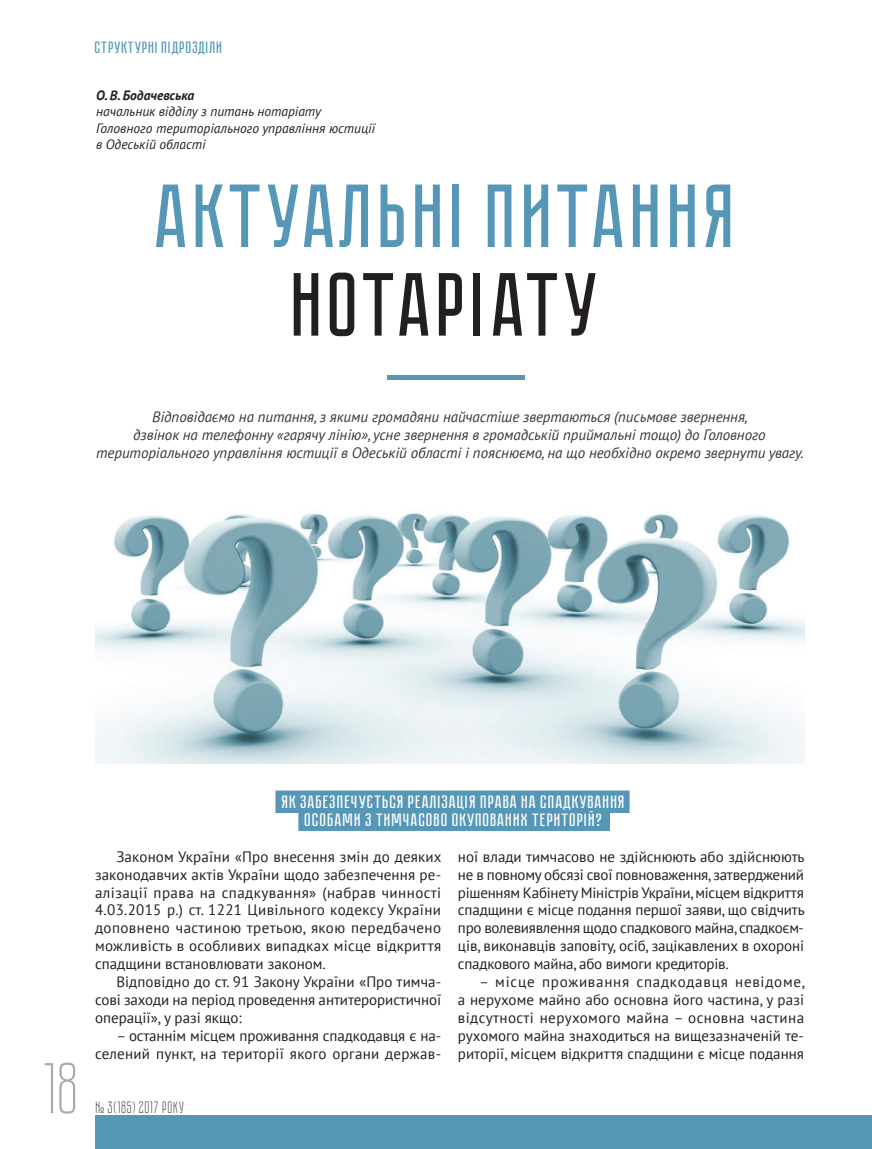
<style>
.page{position:relative;width:872px;height:1149px;background:#fff}
.page>*{position:absolute;margin:0;border:0;box-sizing:border-box;transform-origin:0 0}
.t1{font:700 90px "Pobeda";letter-spacing:-.005em;color:#5697b7}
.t2{font:700 90px "Pobeda";letter-spacing:-.015em;color:#231f20}
.t3{font:72px "Pobeda";color:#a8a9ad}
.t4{font:700 18px/18px "Pobeda";color:#fff;text-align:center;scale:1.05 1}
.t5{font:700 16.5px "Pobeda";color:#5697b7}
.t6{font:16.5px "Pobeda";letter-spacing:-.005em;color:#231f20}
.t7{font:15px/18px "PT Sans";color:#231f20;text-align:justify}
.t8{font:italic 15px/17.7px "PT Sans";letter-spacing:-.005em;color:#383839;text-align:center}
.t9{font:italic 13.5px/16.2px "PT Sans";color:#231f20}
.t10{font:italic 700 13.5px "PT Sans";color:#231f20}
</style>
<div class="page">
<div style="left:95px;top:1114px;width:777px;height:34px;background:#5697b7"></div>
<div style="left:387px;top:375px;width:137px;height:5px;background:#5697b7"></div>
<div style="left:275px;top:790px;width:354px;height:22px;background:#5697b7"></div>
<div style="left:298px;top:808px;width:312px;height:22px;background:#5697b7"></div>
<img style="left:95px;top:513px;width:709px;height:250px">
<p class="t5" style="left:95px;top:38px;width:130px">структурні підрозділи</p>
<p class="t10" style="left:96px;top:86px;width:100px">О. В. Бодачевська</p>
<p class="t9" style="left:96px;top:103px;width:281px">начальник відділу з питань нотаріату<br>Головного територіального управління юстиції в Одеській області</p>
<h1 class="t1" style="left:156px;top:166px;width:588px">Актуальні питання</h1>
<h1 class="t2" style="left:294px;top:255px;width:313px">нотаріату</h1>
<p class="t8" style="left:96px;top:408px;width:709px">Відповідаємо на питання, з якими громадяни найчастіше звертаються (письмове звернення,<br>дзвінок на телефонну «гарячу лінію», усне звернення в громадській приймальні тощо) до Головного територіального управління юстиції в Одеській області і пояснюємо, на що необхідно окремо звернути увагу.</p>
<h2 class="t3" style="left:45px;top:1048px;width:41px">18</h2>
<p class="t4" style="left:282px;top:792px;width:329px">Як забезпечується реалізація права на спадкування особами з тимчасово окупованих територій?</p>
<p class="t7" style="left:95px;top:846px;width:348px;text-indent:21px">Законом України «Про внесення змін до деяких законодавчих актів України щодо забезпечення ре&shy;алізації права на спадкування» (набрав чинності 4.03.2015 р.) ст. 1221 Цивільного кодексу України доповнено частиною третьою, якою передбачено можливість в особливих випадках місце відкриття спадщини встановлювати законом.</p>
<p class="t7" style="left:95px;top:972px;width:348px;text-indent:21px">Відповідно до ст. 91 Закону України «Про тимча&shy;сові заходи на період проведення антитерористичної операції», у разі якщо:</p>
<p class="t7" style="left:95px;top:1026px;width:347px;text-align:right">– останнім місцем проживання спадкодавця є на&shy;селений пункт, на території якого органи держав-</p>
<p class="t7" style="left:458px;top:846px;width:348px">ної влади тимчасово не здійснюють або здійснюють не в повному обсязі свої повноваження, затверджений рішенням Кабінету Міністрів України, місцем відкриття спадщини є місце подання першої заяви, що свідчить про волевиявлення щодо спадкового майна, спадкоєм&shy;ців, виконавців заповіту, осіб, зацікавлених в охороні спадкового майна, або вимоги кредиторів.</p>
<p class="t7" style="left:458px;top:972px;width:349px;text-indent:21px">– місце проживання спадкодавця невідоме, а нерухоме майно або основна його частина, у разі відсутності нерухомого майна – основна частина рухомого майна знаходиться на вищезазначеній те&shy;риторії, місцем відкриття спадщини є місце подання</p>
<p class="t6" style="left:96px;top:1097px;width:91px">№ 3(185) 2017 РОКУ</p>
</div>
